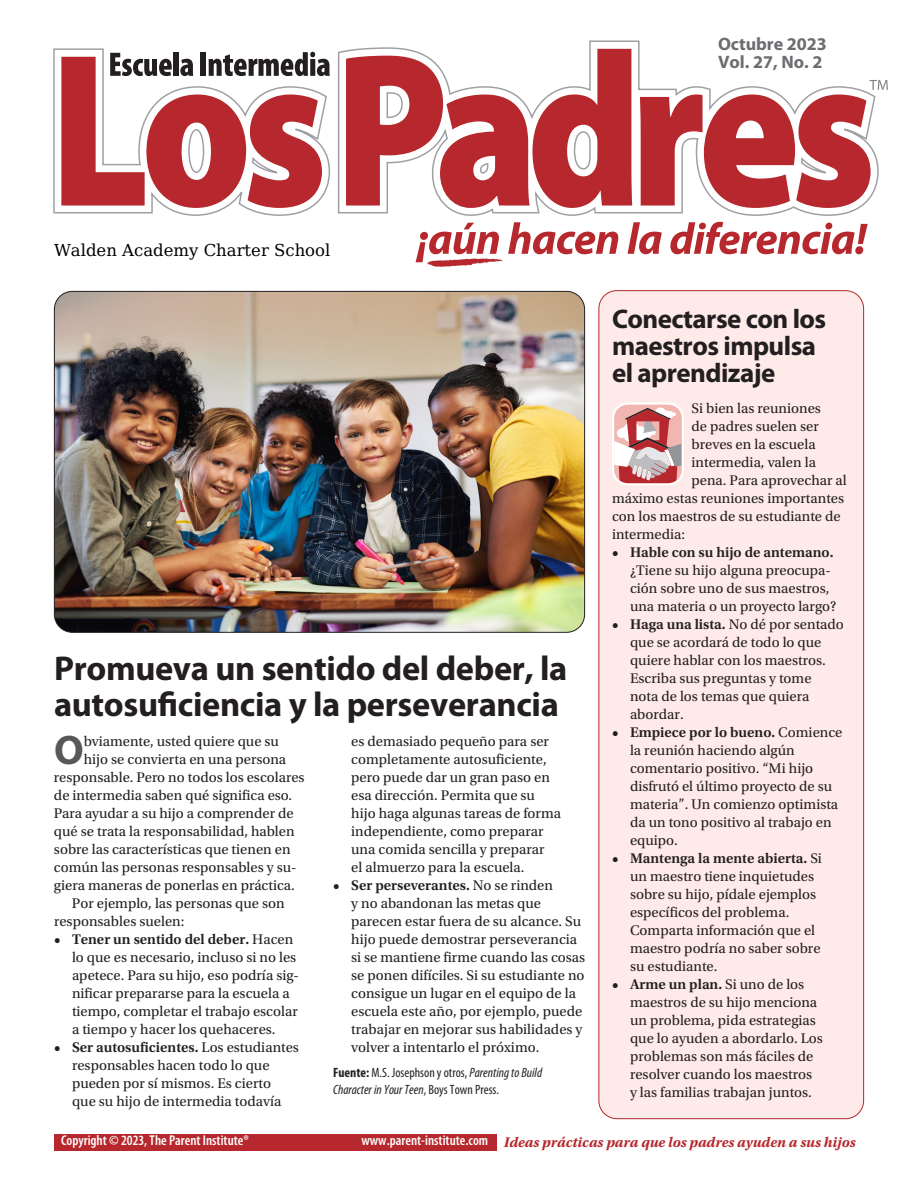
<style>
.page{position:relative;width:918px;height:1188px;background:#fff}
.page>*{position:absolute;margin:0;border:0;box-sizing:border-box;transform-origin:0 0}
.t1{font:700 41.4px "Myriad Pro";color:#57585a}
.t2{font:700 34.5px/36px "Myriad Pro";letter-spacing:-.01em;color:#231f20}
.t3{font:700 27px/27px "Myriad Pro";letter-spacing:-.02em;color:#231f20}
.t4{font:700 18px/18px "Myriad Pro";color:#6c6d70}
.t5{font:16.5px "DejaVu Math Te X Gyre";color:#000}
.t6{font:14.7px/18px "Utopia Std";color:#231f20}
.t7{font:italic 700 14.7px "Utopia Std";color:#b6282d}
.t8{font:600 14.7px "Utopia Std";color:#231f20}
.t9{font:600 condensed 14.25px "Myriad Pro";color:#fff}
.t10{font:condensed 13.5px/16.5px "Myriad Pro";color:#231f20}
.s1{font-weight:600}
.s2{font-weight:700}
.s3{font-style:italic}
.s4{font-family:"Myriad Pro";font-weight:600;font-style:normal;font-stretch:condensed;font-size:14.25px;color:#fff}
</style>
<div class="page">
<svg style="left:416px;top:222px;width:202px;height:45px"></svg>
<svg style="left:628px;top:222px;width:34px;height:32px"></svg>
<svg style="left:670px;top:222px;width:198px;height:32px"></svg>
<svg style="left:53px;top:40px;width:807px;height:176px"></svg>
<svg style="left:346px;top:49px;width:286px;height:159px"></svg>
<svg style="left:61px;top:52px;width:269px;height:156px"></svg>
<svg style="left:640px;top:80px;width:248px;height:128px"></svg>
<div style="left:599px;top:291px;width:265px;height:828px;background:#feeae8;border-radius:18px"></div>
<div style="left:54px;top:1134px;width:442px;height:16px;background:#b6282d"></div>
<svg style="left:612px;top:403px;width:72px;height:82px;background:#d6a2a2"></svg>
<img style="left:54px;top:291px;width:531px;height:341px">
<p class="t4" style="left:718px;top:34px;width:110px">Octubre 2023<br>Vol. 27, No. 2</p>
<p class="t5" style="left:54px;top:243px;width:278px">Walden Academy Charter School</p>
<h2 class="t2" style="left:54px;top:649px;width:515px">Promueva un sentido del deber, la autosuficiencia y la perseverancia</h2>
<h1 class="t1" style="left:54px;top:723px;width:31px">O</h1>
<p class="t6" style="left:84px;top:732px;width:197px">bviamente, usted quiere que su</p>
<p class="t6" style="left:84px;top:750px;width:204px">hijo se convierta en una persona</p>
<p class="t6" style="left:54px;top:768px;width:252px">responsable. Pero no todos los escolares</p>
<p class="t6" style="left:54px;top:786px;width:240px">de intermedia saben qué significa eso.</p>
<p class="t6" style="left:54px;top:804px;width:241px">Para ayudar a su hijo a comprender de</p>
<p class="t6" style="left:54px;top:822px;width:242px">qué se trata la responsabilidad, hablen</p>
<p class="t6" style="left:54px;top:840px;width:238px">sobre las características que tienen en</p>
<p class="t6" style="left:54px;top:858px;width:244px">común las personas responsables y su-</p>
<p class="t6" style="left:54px;top:876px;width:242px">giera maneras de ponerlas en práctica.</p>
<p class="t6" style="left:72px;top:894px;width:214px">Por ejemplo, las personas que son</p>
<p class="t6" style="left:54px;top:912px;width:132px">responsables suelen:</p>
<p class="t6" style="left:72px;top:930px;width:229px;text-indent:-18px"><span class="s1">• Tener un sentido del deber.</span> Hacen lo que es necesario, incluso si no les apetece. Para su hijo, eso podría sig&shy;nificar prepararse para la escuela a tiempo, completar el trabajo escolar a tiempo y hacer los quehaceres.</p>
<p class="t6" style="left:72px;top:1038px;width:229px;text-indent:-18px"><span class="s1">• Ser autosuficientes.</span> Los estudiantes responsables hacen todo lo que pueden por sí mismos. Es cierto<br>que su hijo de intermedia todavía</p>
<p class="t6" style="left:351px;top:732px;width:211px">es demasiado pequeño para ser completamente autosuficiente, pero puede dar un gran paso en esa dirección. Permita que su hijo haga algunas tareas de forma independiente, como preparar una comida sencilla y preparar<br>el almuerzo para la escuela.</p>
<p class="t6" style="left:351px;top:876px;width:236px;text-indent:-18px"><span class="s1">• Ser perseverantes.</span> No se rinden<br>y no abandonan las metas que parecen estar fuera de su alcance. Su hijo puede demostrar perseverancia si se mantiene firme cuando las cosas se ponen difíciles. Si su estudiante no consigue un lugar en el equipo de la escuela este año, por ejemplo, puede trabajar en mejorar sus habilidades y volver a intentarlo el próximo.</p>
<p class="t10" style="left:333px;top:1064px;width:211px"><span class="s2">Fuente:</span> M.S. Josephson y otros, <span class="s3">Parenting to Build<br>Character in Your Teen</span>, Boys Town Press.</p>
<h3 class="t3" style="left:612px;top:304px;width:216px">Conectarse con los maestros impulsa el aprendizaje</h3>
<p class="t6" style="left:692px;top:400px;width:131px">Si bien las reuniones</p>
<p class="t6" style="left:692px;top:418px;width:129px">de padres suelen ser</p>
<p class="t6" style="left:692px;top:436px;width:126px">breves en la escuela</p>
<p class="t6" style="left:692px;top:454px;width:126px">intermedia, valen la</p>
<p class="t6" style="left:692px;top:472px;width:157px">pena. Para aprovechar al</p>
<p class="t6" style="left:612px;top:490px;width:234px">máximo estas reuniones importantes</p>
<p class="t6" style="left:612px;top:508px;width:230px">con los maestros de su estudiante de</p>
<p class="t6" style="left:612px;top:526px;width:75px">intermedia:</p>
<p class="t8" style="left:612px;top:544px;width:223px">• Hable con su hijo de antemano.</p>
<p class="t6" style="left:630px;top:562px;width:208px">¿Tiene su hijo alguna preocupa&shy;ción sobre uno de sus maestros, una materia o un proyecto largo?</p>
<p class="t6" style="left:630px;top:616px;width:215px;text-indent:-18px"><span class="s1">• Haga una lista.</span> No dé por sentado que se acordará de todo lo que quiere hablar con los maestros.<br>Escriba sus preguntas y tome<br>nota de los temas que quiera abordar.</p>
<p class="t6" style="left:630px;top:724px;width:214px;text-indent:-18px"><span class="s1">• Empiece por lo bueno.</span> Comience la reunión haciendo algún comentario positivo. “Mi hijo disfrutó el último proyecto de su materia”. Un comienzo optimista da un tono positivo al trabajo en equipo.</p>
<p class="t6" style="left:630px;top:850px;width:193px;text-indent:-18px"><span class="s1">• Mantenga la mente abierta.</span> Si un maestro tiene inquietudes sobre su hijo, pídale ejemplos específicos del problema.<br>Comparta información que el maestro podría no saber sobre su estudiante.</p>
<p class="t6" style="left:630px;top:976px;width:194px;text-indent:-18px"><span class="s1">• Arme un plan.</span> Si uno de los maestros de su hijo menciona un problema, pida estrategias que lo ayuden a abordarlo. Los problemas son más fáciles de resolver cuando los maestros<br>y las familias trabajan juntos.</p>
<p class="t9" style="left:61px;top:1132px;width:189px">Copyright © 2023, The Parent Institute®</p>
<p class="t7" style="left:361px;top:1134px;width:496px"><span class="s4">www.parent-institute.com</span> Ideas prácticas para que los padres ayuden a sus hijos</p>
</div>
